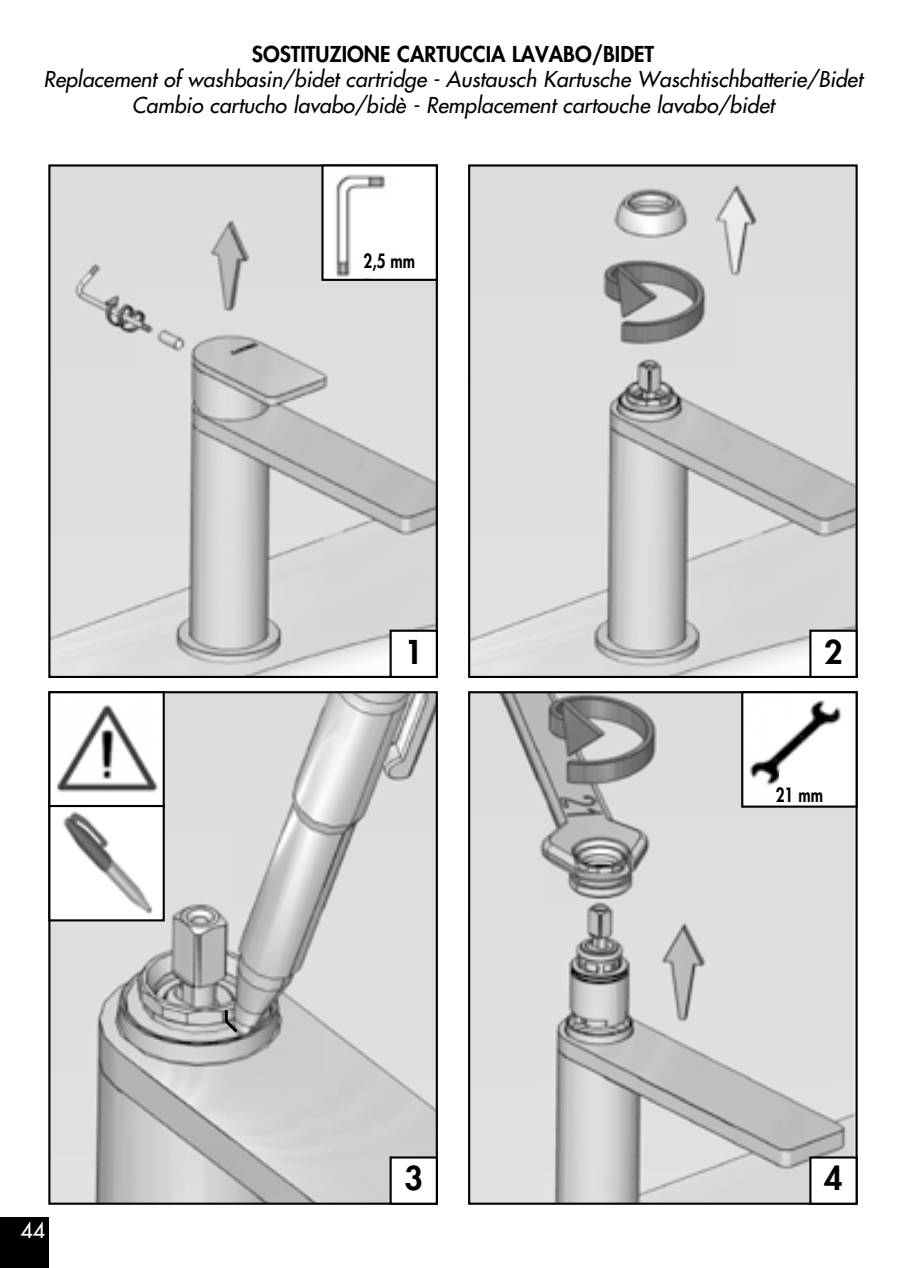
<style>
.page{position:relative;width:906px;height:1268px;background:#fff}
.page>*{position:absolute;margin:0;border:0;box-sizing:border-box;transform-origin:0 0}
.t1{font:800 31.8px "Futura Std";color:#000}
.t2{font:italic 500 21.3px/25.5px "Futura Std";color:#000;text-align:center}
.t3{font:800 21.3px "Futura Std";color:#000}
.t4{font:500 21.3px "Futura Std";color:#fff}
.t5{font:800 19.2px "Futura Std";color:#000;scale:.8 1}
</style>
<div class="page">
<div style="left:0;top:1217px;width:48px;height:50px;background:#000"></div>
<img style="left:51px;top:167px;width:384px;height:508px">
<div style="left:48px;top:164px;width:390px;height:514px;border:2px solid #000"></div>
<div style="left:391px;top:630px;width:46px;height:46px;background:#fff"></div>
<div style="left:389px;top:629px;width:49px;height:49px;border:2px solid #000"></div>
<img style="left:51px;top:694px;width:384px;height:507px">
<div style="left:48px;top:691px;width:390px;height:513px;border:2px solid #000"></div>
<div style="left:391px;top:1157px;width:46px;height:46px;background:#fff"></div>
<div style="left:389px;top:1156px;width:49px;height:48px;border:2px solid #000"></div>
<img style="left:471px;top:167px;width:383px;height:508px">
<div style="left:468px;top:164px;width:389px;height:514px;border:2px solid #000"></div>
<div style="left:810px;top:630px;width:46px;height:46px;background:#fff"></div>
<div style="left:809px;top:629px;width:48px;height:49px;border:2px solid #000"></div>
<img style="left:471px;top:694px;width:383px;height:507px">
<div style="left:468px;top:691px;width:389px;height:513px;border:2px solid #000"></div>
<div style="left:810px;top:1157px;width:46px;height:46px;background:#fff"></div>
<div style="left:809px;top:1156px;width:48px;height:48px;border:2px solid #000"></div>
<img style="left:324px;top:167px;width:111px;height:111px">
<div style="left:321px;top:164px;width:117px;height:117px;border:2px solid #000"></div>
<img style="left:51px;top:694px;width:111px;height:110px">
<div style="left:48px;top:691px;width:117px;height:116px;border:2px solid #000"></div>
<img style="left:51px;top:807px;width:111px;height:111px">
<div style="left:48px;top:804px;width:117px;height:117px;border:2px solid #000"></div>
<img style="left:744px;top:694px;width:110px;height:110px">
<div style="left:741px;top:691px;width:116px;height:116px;border:2px solid #000"></div>
<div style="left:780px;top:772px;width:72px;height:27px;background:#fff"></div>
<svg style="left:223px;top:1006px;width:18px;height:29px"></svg>
<p class="t3" style="left:252px;top:40px;width:404px">SOSTITUZIONE CARTUCCIA LAVABO/BIDET</p>
<p class="t2" style="left:43px;top:67px;width:820px">Replacement of washbasin/bidet cartridge - Austausch Kartusche Waschtischbatterie/Bidet<br>Cambio cartucho lavabo/bidè - Remplacement cartouche lavabo/bidet</p>
<p class="t4" style="left:21px;top:1216px;width:26px">44</p>
<p class="t5" style="left:363px;top:248px;width:66px">2,5 mm</p>
<h1 class="t1" style="left:404px;top:631px;width:20px">1</h1>
<h1 class="t1" style="left:404px;top:1158px;width:20px">3</h1>
<h1 class="t1" style="left:824px;top:631px;width:20px">2</h1>
<p class="t5" style="left:775px;top:782px;width:61px">21 mm</p>
<h1 class="t1" style="left:824px;top:1158px;width:20px">4</h1>
</div>
